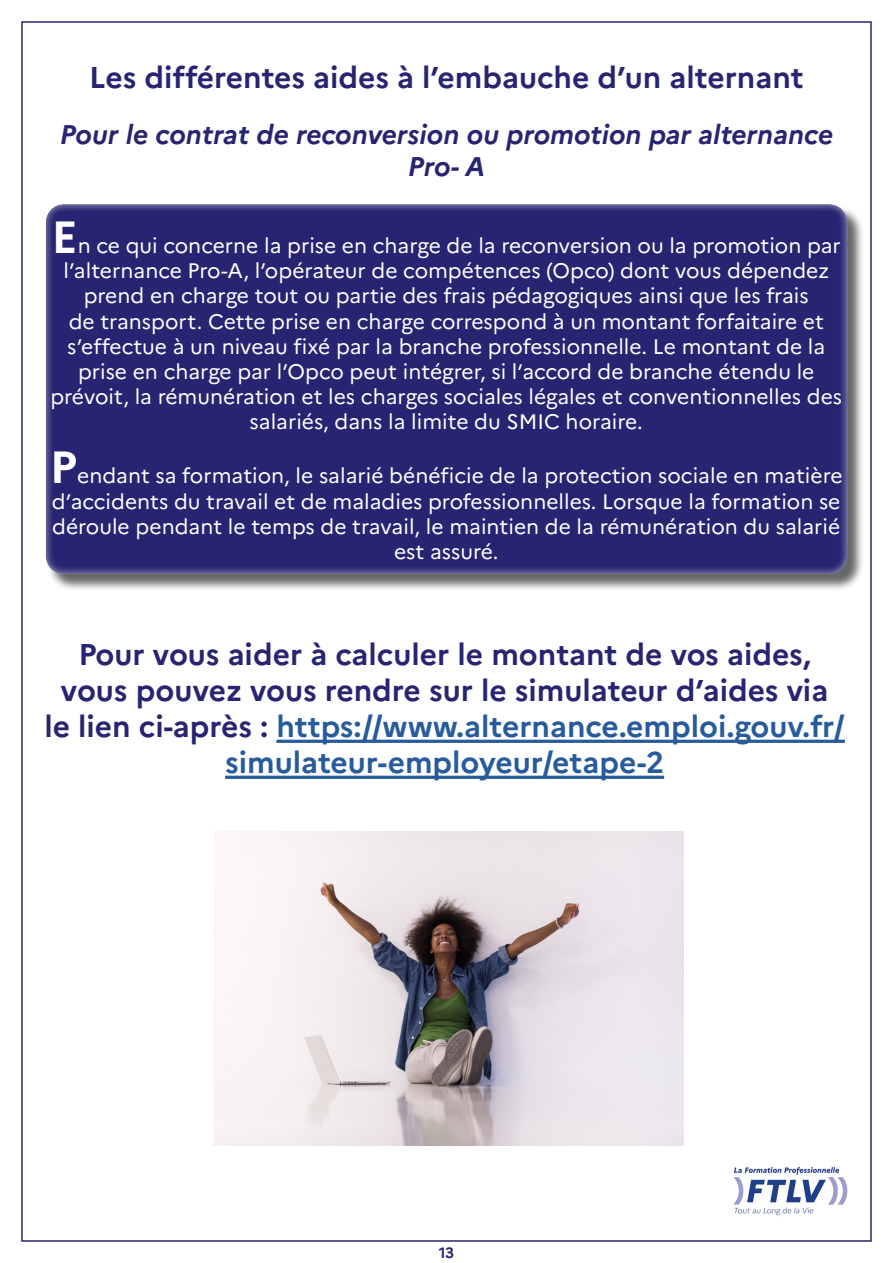
<style>
.page{position:relative;width:893px;height:1263px;background:#fff}
.page>*{position:absolute;margin:0;border:0;box-sizing:border-box;transform-origin:0 0}
.t1{font:700 30px/36px "Marianne";color:#272571;text-align:center}
.t2{font:italic 700 27px/32.4px "Marianne";color:#272571;text-align:center}
.t3{font:21px/25.2px "Marianne";color:#fff;text-align:center}
.t4{font:700 15px "Marianne";color:#272571}
.s1{font-weight:700;font-size:45px}
.s2{color:#275b9b}
</style>
<div class="page">
<img style="left:733px;top:1167px;width:115px;height:49px">
<div style="left:46px;top:205px;width:818px;height:386px;background:#000;opacity:.6"></div>
<div style="left:32px;top:192px;width:836px;height:383px;background:#fff;opacity:.75"></div>
<hr style="left:276px;top:740px;width:569px;height:3px;background:#275b9b">
<hr style="left:225px;top:776px;width:439px;height:3px;background:#275b9b">
<img style="left:213px;top:831px;width:470px;height:314px">
<h1 class="t1" style="left:89px;top:57px;width:716px">Les différentes aides à l’embauche d’un alternant</h1>
<p class="t2" style="left:60px;top:116px;width:775px">Pour le contrat de reconversion ou promotion par alternance<br>Pro- A</p>
<p class="t3" style="left:50px;top:231px;width:793px"><span class="s1">E</span>n ce qui concerne la prise en charge de la reconversion ou la promotion par l’alternance Pro-A, l’opérateur de compétences (Opco) dont vous dépendez prend en charge tout ou partie des frais pédagogiques ainsi que les frais<br>de transport. Cette prise en charge correspond à un montant forfaitaire et s’effectue à un niveau fixé par la branche professionnelle. Le montant de la prise en charge par l’Opco peut intégrer, si l’accord de branche étendu le prévoit, la rémunération et les charges sociales légales et conventionnelles des salariés, dans la limite du SMIC horaire.</p>
<p class="t3" style="left:50px;top:462px;width:794px"><span class="s1">P</span>endant sa formation, le salarié bénéficie de la protection sociale en matière d’accidents du travail et de maladies professionnelles. Lorsque la formation se déroule pendant le temps de travail, le maintien de la rémunération du salarié est assuré.</p>
<h1 class="t1" style="left:44px;top:634px;width:802px">Pour vous aider à calculer le montant de vos aides, vous pouvez vous rendre sur le simulateur d’aides via le lien ci-après : <span class="s2">https://www.alternance.emploi.gouv.fr/ simulateur-employeur/etape-2</span></h1>
<p class="t4" style="left:439px;top:1241px;width:17px">13</p>
</div>
